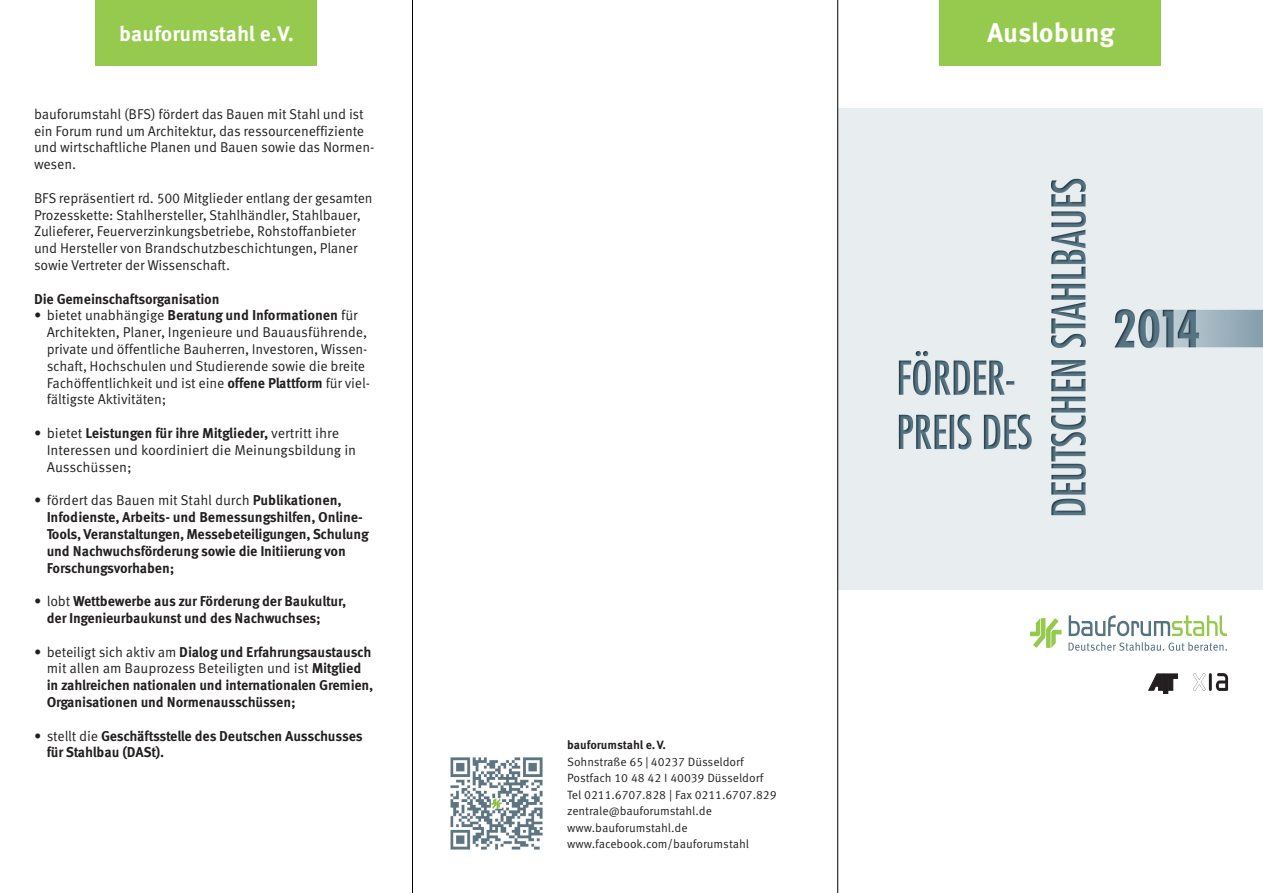
<style>
.page{position:relative;width:1263px;height:893px;background:#fff}
.page>*{position:absolute;margin:0;border:0;box-sizing:border-box;transform-origin:0 0}
.t1{font:700 27px "Meta Corr";color:#fff}
.t2{font:700 21px "Meta Corr";letter-spacing:.005em;color:#fff}
.t3{font:700 14.25px/16.8px "Meta Corr";letter-spacing:-.02em;color:#231f20}
.t4{font:14.25px/16.8px "Meta Corr";letter-spacing:-.01em;color:#231f20}
.t5{font:14.25px/16.8px "Meta Corr";letter-spacing:-.01em;color:#231f20;scale:.96 1}
.t6{font:700 14.25px/18px "Meta Corr";letter-spacing:-.005em;color:#fff}
.t7{font:12px/16.5px "Meta Corr";letter-spacing:-.005em;color:#231f20}
.t8{font:700 12px "Meta Corr";color:#231f20}
.s1{font-weight:700}
.s2{font-weight:400}
</style>
<div class="page">
<div style="left:96px;top:0;width:221px;height:66px;background:#96ca4e"></div>
<img style="left:838px;top:108px;width:425px;height:481px">
<div style="left:940px;top:0;width:221px;height:66px;background:#96ca4e"></div>
<svg style="left:1069px;top:615px;width:158px;height:21px"></svg>
<svg style="left:1068px;top:642px;width:159px;height:9px"></svg>
<svg style="left:1030px;top:618px;width:31px;height:30px"></svg>
<img style="left:450px;top:757px;width:93px;height:93px">
<img style="left:1193px;top:674px;width:35px;height:17px">
<svg style="left:1148px;top:674px;width:29px;height:20px"></svg>
<hr style="left:412px;top:0;width:1px;height:893px;background:#000">
<hr style="left:837px;top:0;width:1px;height:893px;background:#000">
<p class="t6" style="left:987px;top:16px;width:143px;text-indent:-14px">Auslobungsbedingungen<br><sup>A</sup>z<sup>u</sup>um<sup>s</sup>Wettbewerb</p>
<h2 class="t2" style="left:119px;top:26px;width:176px">bauforumstahl e.V.</h2>
<h1 class="t1" style="left:1031px;top:23px;width:85px">lobung</h1>
<p class="t4" style="left:34px;top:107px;width:342px">bauforumstahl (BFS) fördert das Bauen mit Stahl und ist ein Forum rund um Architektur, das ressourceneffiziente und wirtschaftliche Planen und Bauen sowie das Normen&shy;wesen.</p>
<p class="t5" style="left:34px;top:191px;width:354px">BFS repräsentiert rd. 500 Mitglieder entlang der gesamten Prozesskette: Stahlhersteller, Stahlhändler, Stahlbauer, Zulieferer, Feuerverzinkungsbetriebe, Rohstoffanbieter und Hersteller von Brandschutzbeschichtungen, Planer sowie Vertreter der Wissenschaft.</p>
<p class="t3" style="left:34px;top:292px;width:187px">Die Gemeinschaftsorganisation</p>
<p class="t4" style="left:47px;top:308px;width:325px;text-indent:-13px">• bietet unabhängige <span class="s1">Beratung und Informationen</span> für Architekten, Planer, Ingenieure und Bauausführende, private und öffentliche Bauherren, Investoren, Wissen&shy;schaft, Hochschulen und Studierende sowie die breite Fachöffentlichkeit und ist eine <span class="s1">offene Plattform</span> für viel&shy;fältigste Aktivitäten;</p>
<p class="t4" style="left:47px;top:426px;width:311px;text-indent:-13px">• bietet <span class="s1">Leistungen für ihre Mitglieder,</span> vertritt ihre<br>Interessen und koordiniert die Meinungsbildung in<br>Ausschüssen;</p>
<p class="t3" style="left:47px;top:493px;width:324px;text-indent:-13px"><span class="s2">• fördert das Bauen mit Stahl durch</span> Publikationen, Infodienste, Arbeits- und Bemessungshilfen, Online-Tools, Veranstaltungen, Messebeteiligungen, Schulung und Nachwuchsförderung sowie die Initiierung von Forschungsvorhaben;</p>
<p class="t3" style="left:47px;top:594px;width:301px;text-indent:-13px"><span class="s2">• lobt</span> Wettbewerbe aus zur Förderung der Baukultur, der Ingenieurbaukunst und des Nachwuchses;</p>
<p class="t3" style="left:47px;top:644px;width:328px;text-indent:-13px"><span class="s2">• beteiligt sich aktiv am</span> Dialog und Erfahrungsaustausch <span class="s2">mit allen am Bauprozess Beteiligten und ist</span> Mitglied in zahlreichen nationalen und internationalen Gremien, Organisationen und Normenausschüssen;</p>
<p class="t3" style="left:47px;top:728px;width:317px;text-indent:-13px"><span class="s2">• stellt die</span> Geschäftsstelle des Deutschen Ausschusses für Stahlbau (DASt).</p>
<p class="t8" style="left:567px;top:741px;width:100px">bauforumstahl e.V.</p>
<p class="t7" style="left:567px;top:755px;width:211px">Sohnstraße 65 | 40237 Düsseldorf<br>Postfach 10 48 42 I 40039 Düsseldorf<br>Tel 0211.6707.828 | Fax 0211.6707.829 zentrale@bauforumstahl.de www.bauforumstahl.de www.facebook.com/bauforumstahl</p>
</div>
